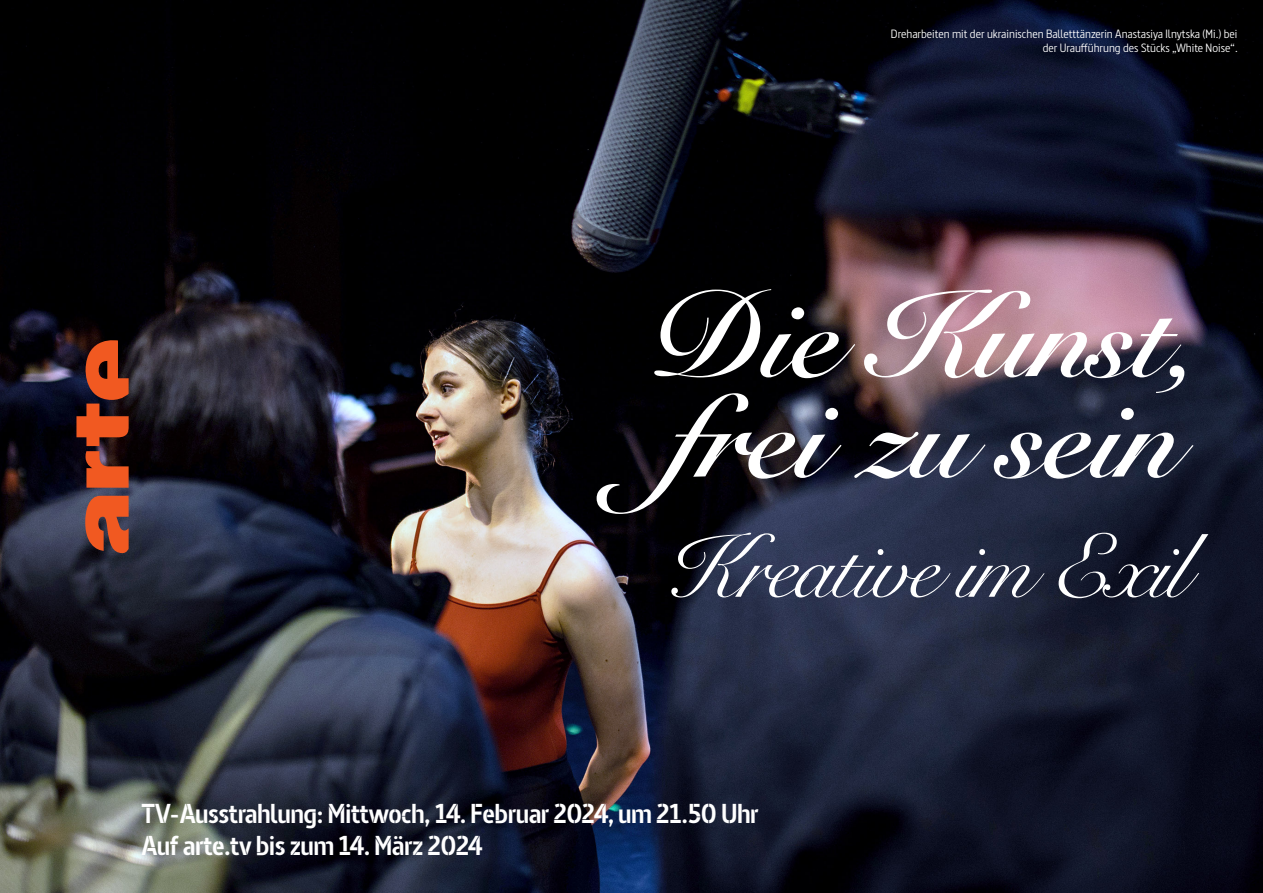
<style>
.page{position:relative;width:1263px;height:893px;background:#fff}
.page>*{position:absolute;margin:0;border:0;box-sizing:border-box;transform-origin:0 0}
.t1{font:700 120px "Snell Roundhand";letter-spacing:-.01em;color:#fff}
.t2{font:90px "Snell Roundhand";letter-spacing:-.03em;color:#fff}
.t3{font:700 27px "Barna Stencil";letter-spacing:-.02em;color:#fff}
.t4{font:12px/14.4px "Barna";color:#fff;text-align:right}
</style>
<div class="page">
<img style="left:0;top:0;width:1263px;height:893px">
<svg style="left:76px;top:335px;width:53px;height:218px;background:#8c3b24"></svg>
<p class="t4" style="left:891px;top:26px;width:348px">Dreharbeiten mit der ukrainischen Balletttänzerin Anastasiya Ilnytska (Mi.) bei der Uraufführung des Stücks „White Noise“.</p>
<p class="t1" style="left:650px;top:233px;width:551px">Die Kunst,</p>
<p class="t1" style="left:671px;top:333px;width:510px">frei zu sein</p>
<p class="t2" style="left:663px;top:496px;width:526px">Kreative im Exil</p>
<p class="t3" style="left:141px;top:797px;width:619px">TV-Ausstrahlung: Mittwoch, 14. Februar 2024, um 21.50 Uhr</p>
<p class="t3" style="left:141px;top:830px;width:343px">Auf arte.tv bis zum 14. März 2024</p>
</div>
